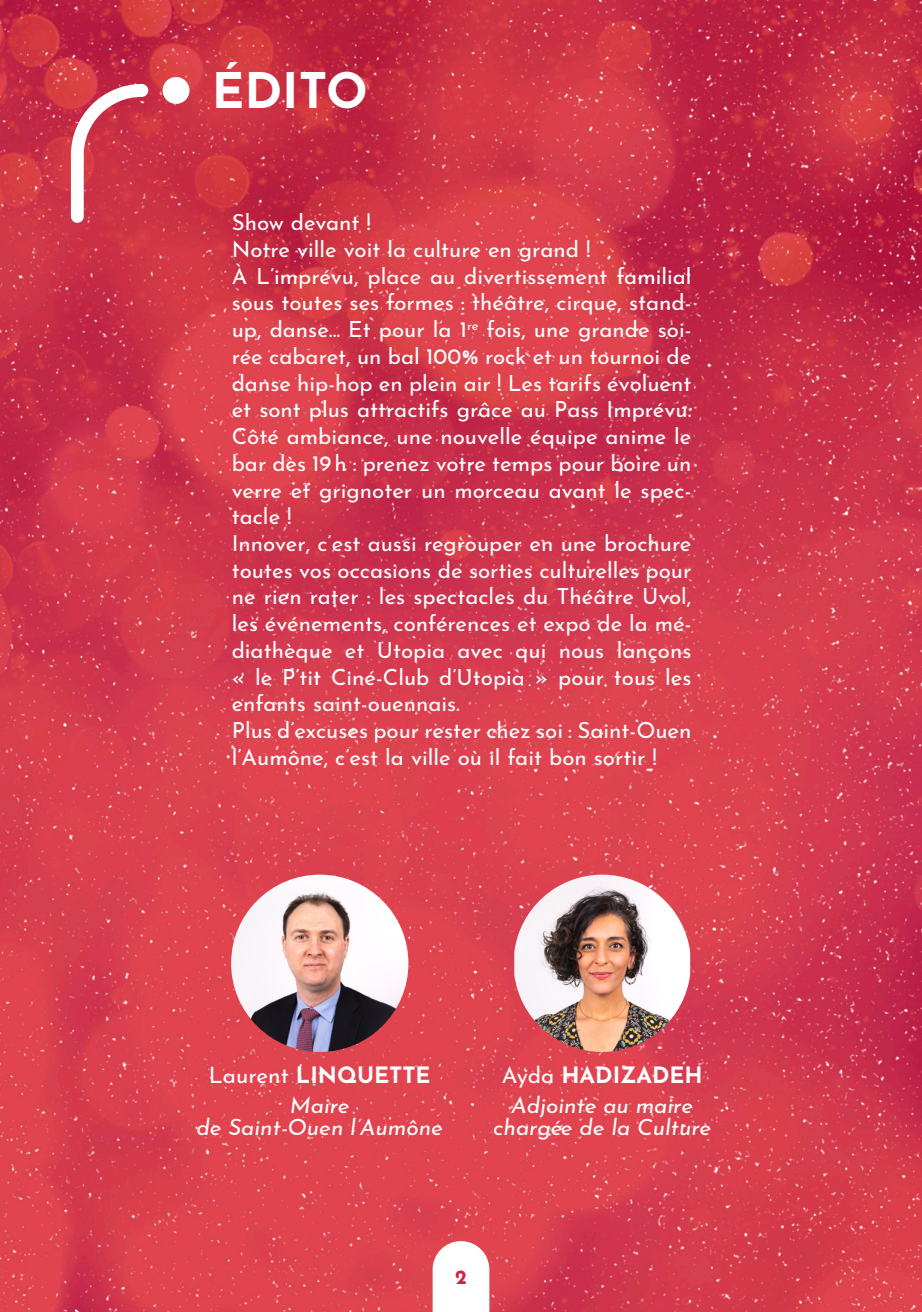
<style>
.page{position:relative;width:922px;height:1312px;background:#fff}
.page>*{position:absolute;margin:0;border:0;box-sizing:border-box;transform-origin:0 0}
.t1{font:700 49px "Josefin Sans";color:#fff}
.t2{font:italic 22.5px/22.5px "Josefin Sans";color:#fff;text-align:center}
.t3{font:700 22.5px "Josefin Sans";color:#fff}
.t4{font:22.25px/26.8px "Josefin Sans";color:#fff}
.t5{font:700 20px "Josefin Sans";color:#d12048}
.s1{font-weight:400}
</style>
<div class="page">
<img style="left:0;top:0;width:921px;height:1311px">
<svg style="left:432px;top:1240px;width:57px;height:71px"></svg>
<img style="left:231px;top:874px;width:177px;height:177px;border-radius:89px">
<img style="left:514px;top:874px;width:176px;height:177px">
<div style="left:162px;top:77px;width:27px;height:27px;background:#fff;border-radius:50%"></div>
<svg style="left:71px;top:84px;width:77px;height:139px"></svg>
<p class="t1" style="left:212px;top:47px;width:158px">ÉDITO</p>
<p class="t4" style="left:232px;top:206px;width:360px">Show devant !<br>Notre ville voit la culture en grand !</p>
<p class="t4" style="left:232px;top:260px;width:461px;text-align:justify">À L’imprévu, place au divertissement familial sous toutes ses formes : théâtre, cirque, stand&shy;up, danse... Et pour la 1<sup>re</sup> fois, une grande soi&shy;rée cabaret, un bal 100% rock et un tournoi de danse hip-hop en plein air ! Les tarifs évoluent et sont plus attractifs grâce au Pass Imprévu.<br>Côté ambiance, une nouvelle équipe anime le bar dès 19h : prenez votre temps pour boire un verre et grignoter un morceau avant le spec&shy;tacle !</p>
<p class="t4" style="left:232px;top:527px;width:461px;text-align:justify">Innover, c’est aussi regrouper en une brochure toutes vos occasions de sorties culturelles pour ne rien rater : les spectacles du Théâtre Uvol, les événements, conférences et expo de la mé&shy;diathèque et Utopia avec qui nous lançons « le P’tit Ciné-Club d’Utopia » pour tous les enfants saint-ouennais.</p>
<p class="t4" style="left:232px;top:714px;width:461px">Plus d’excuses pour rester chez soi : Saint-Ouen l’Aumône, c’est la ville où il fait bon sortir !</p>
<p class="t3" style="left:209px;top:1054px;width:223px"><span class="s1">Laurent</span> LINQUETTE</p>
<p class="t2" style="left:196px;top:1091px;width:248px">Maire<br>de Saint-Ouen l’Aumône</p>
<p class="t3" style="left:501px;top:1054px;width:202px"><span class="s1">Ayda</span> HADIZADEH</p>
<p class="t2" style="left:493px;top:1091px;width:219px">Adjointe au maire chargée de la Culture</p>
<p class="t5" style="left:455px;top:1258px;width:13px">2</p>
</div>
